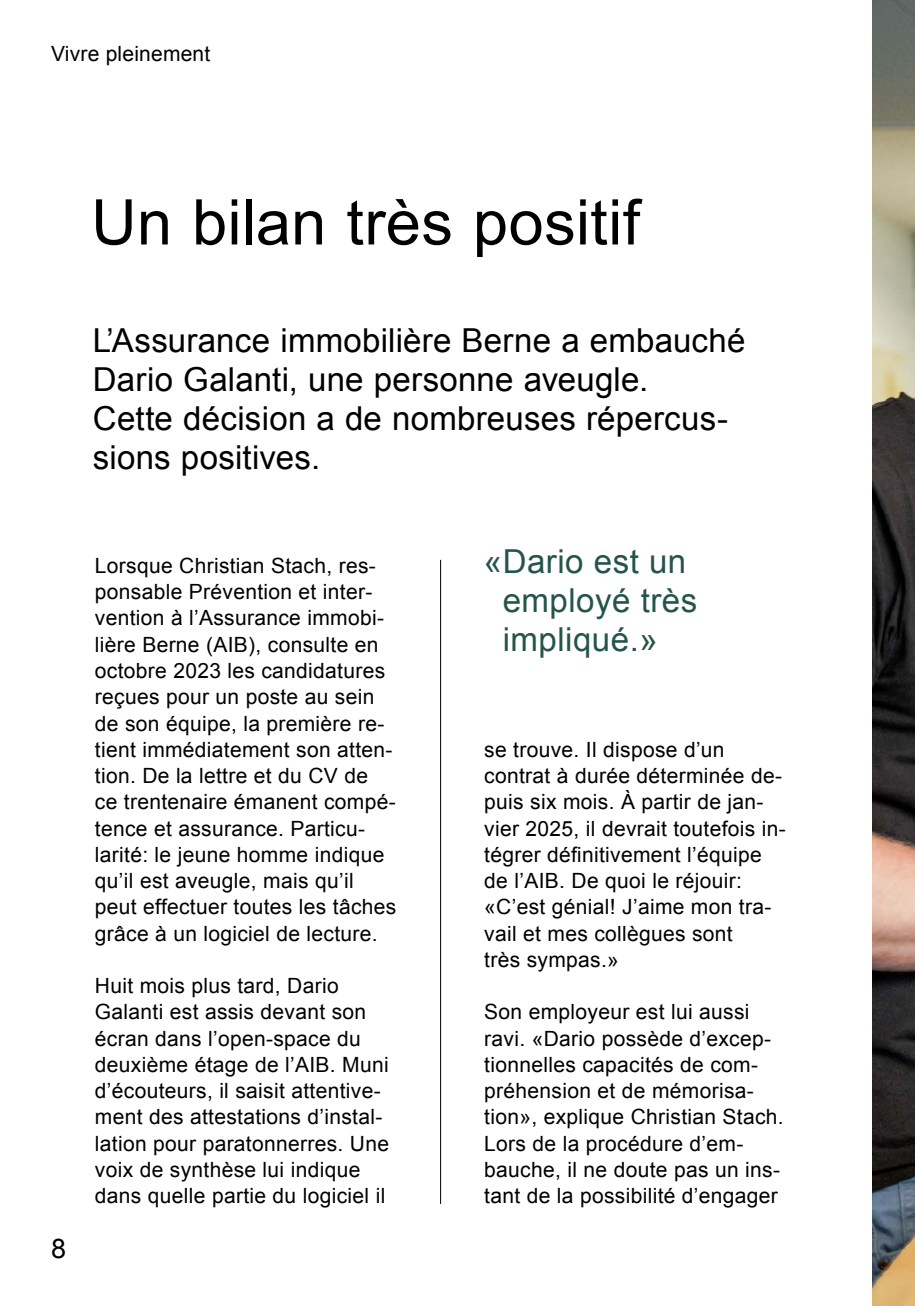
<style>
.page{position:relative;width:915px;height:1306px;background:#fff}
.page>*{position:absolute;margin:0;border:0;box-sizing:border-box;transform-origin:0 0}
.Haupttitel_42{font:63px "Arial";letter-spacing:.005em;color:#000}
.Lead{font:33px/39px "Arial";letter-spacing:.005em;color:#000}
.Zitat{font:33px/39px "Arial";letter-spacing:.015em;color:#255548}
.t1{font:27px "Arial";color:#000}
.Grundtext_Absatz_nach{font:21px/26.2px "Arial";letter-spacing:.015em;color:#000}
.Seite_2_und_3_Rubrik_1Vorkommnis_fuer_In{font:21px "Arial";letter-spacing:.01em;color:#000}
</style>
<div class="page">
<hr style="left:440px;top:560px;width:1px;height:643px;background:#000">
<img style="left:872px;top:0;width:42px;height:1305px">
<h1 class="Seite_2_und_3_Rubrik_1Vorkommnis_fuer_In" style="left:51px;top:40px;width:161px">Vivre pleinement</h1>
<h2 class="Haupttitel_42" style="left:91px;top:181px;width:550px">Un bilan très positif</h2>
<p class="Lead" style="left:93px;top:321px;width:654px">LʼAssurance immobilière Berne a embauché Dario Galanti, une personne aveugle.<br>Cette décision a de nombreuses répercus&shy;sions positives.</p>
<p class="t1" style="left:51px;top:1231px;width:17px">8</p>
<p class="Grundtext_Absatz_nach" style="left:95px;top:552px;width:303px">Lorsque Christian Stach, res&shy;ponsable Prévention et inter&shy;vention à lʼAssurance immobi&shy;lière Berne (AIB), consulte en octobre 2023 les candidatures reçues pour un poste au sein de son équipe, la première re&shy;tient immédiatement son atten&shy;tion. De la lettre et du CV de<br>ce trentenaire émanent compé&shy;tence et assurance. Particu&shy;larité: le jeune homme indique quʼil est aveugle, mais quʼil peut effectuer toutes les tâches grâce à un logiciel de lecture.</p>
<p class="Grundtext_Absatz_nach" style="left:95px;top:972px;width:295px">Huit mois plus tard, Dario<br>Galanti est assis devant son écran dans lʼopen-space du deuxième étage de lʼAIB. Muni dʼécouteurs, il saisit attentive&shy;ment des attestations dʼinstal&shy;lation pour paratonnerres. Une voix de synthèse lui indique dans quelle partie du logiciel il</p>
<p class="Zitat" style="left:502px;top:542px;width:196px;text-indent:-19px">«Dario est un employé très impliqué.»</p>
<p class="Grundtext_Absatz_nach" style="left:484px;top:736px;width:303px">se trouve. Il dispose dʼun contrat à durée déterminée de&shy;puis six mois. À partir de jan&shy;vier 2025, il devrait toutefois in&shy;tégrer définitivement lʼéquipe de lʼAIB. De quoi le réjouir: «Cʼest génial! Jʼaime mon tra&shy;vail et mes collègues sont<br>très sympas.»</p>
<p class="Grundtext_Absatz_nach" style="left:484px;top:999px;width:301px">Son employeur est lui aussi ravi. «Dario possède dʼexcep&shy;tionnelles capacités de com&shy;préhension et de mémorisa&shy;tion», explique Christian Stach.<br>Lors de la procédure dʼem&shy;bauche, il ne doute pas un ins&shy;tant de la possibilité dʼengager</p>
</div>
